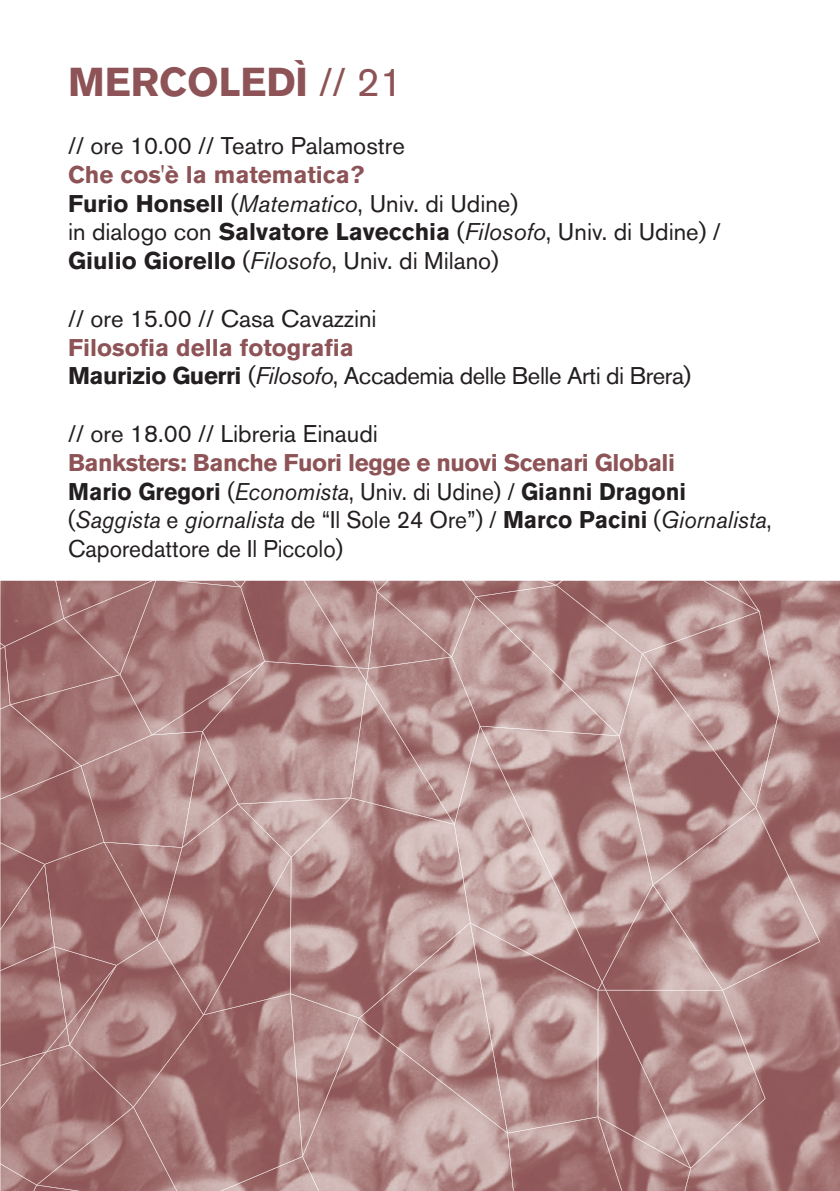
<style>
.page{position:relative;width:840px;height:1191px;background:#fff}
.page>*{position:absolute;margin:0;border:0;box-sizing:border-box;transform-origin:0 0}
.t1{font:700 40px "Akzidenz Grotesk BQ";color:#8d5356}
.t2{font:24px/28.8px "Akzidenz Grotesk BQ";color:#231f20}
.t3{font:24px/28.8px "Akzidenz Grotesk BQ";color:#231f20;scale:.95 1}
.t4{font:24px/28.8px "Akzidenz Grotesk BQ";letter-spacing:-.02em;color:#231f20}
.s1{font-weight:400}
.s2{font-weight:700;color:#8d5356}
.s3{font-weight:700}
.s4{font-style:italic}
</style>
<div class="page">
<img style="left:177px;top:581px;width:662px;height:610px">
<svg style="left:0;top:580px;width:738px;height:584px;background:#ae8584"></svg>
<img style="left:0;top:581px;width:274px;height:475px">
<img style="left:273px;top:581px;width:506px;height:136px">
<img style="left:341px;top:716px;width:206px;height:136px">
<img style="left:546px;top:716px;width:231px;height:68px">
<img style="left:273px;top:798px;width:69px;height:393px">
<img style="left:614px;top:783px;width:205px;height:205px">
<img style="left:410px;top:851px;width:205px;height:137px">
<img style="left:341px;top:973px;width:70px;height:89px">
<img style="left:478px;top:987px;width:274px;height:204px">
<img style="left:0;top:1055px;width:177px;height:136px">
<img style="left:410px;top:1057px;width:69px;height:54px">
<img style="left:751px;top:1062px;width:14px;height:49px">
<img style="left:220px;top:1168px;width:54px;height:23px">
<h1 class="t1" style="left:68px;top:59px;width:336px">MeRcOleDÌ <span class="s1">// 21</span></h1>
<p class="t2" style="left:68px;top:131px;width:338px">// ore 10.00 // Teatro Palamostre</p>
<p class="t2" style="left:68px;top:160px;width:654px"><span class="s2">che cos'è la matematica?<br></span><span class="s3">Furio Honsell</span> (<span class="s4">Matematico</span>, Univ. di Udine)<br>in dialogo con <span class="s3">Salvatore lavecchia</span> (<span class="s4">Filosofo</span>, Univ. di Udine) / <span class="s3">Giulio Giorello</span> (<span class="s4">Filosofo</span>, Univ. di milano)</p>
<p class="t2" style="left:68px;top:304px;width:310px">// ore 15.00 // Casa Cavazzini</p>
<p class="t4" style="left:68px;top:333px;width:624px"><span class="s2">Filosofia della fotografia<br></span><span class="s3">Maurizio Guerri</span> (<span class="s4">Filosofo</span>, Accademia delle Belle Arti di Brera)</p>
<p class="t2" style="left:68px;top:419px;width:311px">// ore 18.00 // Libreria Einaudi</p>
<p class="t3" style="left:68px;top:448px;width:741px"><span class="s2">Banksters: Banche Fuori legge e nuovi Scenari Globali<br></span><span class="s3">Mario Gregori</span> (<span class="s4">Economista</span>, Univ. di Udine) / <span class="s3">Gianni Dragoni </span>(<span class="s4">Saggista</span> e <span class="s4">giornalista</span> de “Il Sole 24 ore”) / <span class="s3">Marco Pacini</span> (<span class="s4">Giornalista</span>, Caporedattore de Il Piccolo)</p>
</div>
